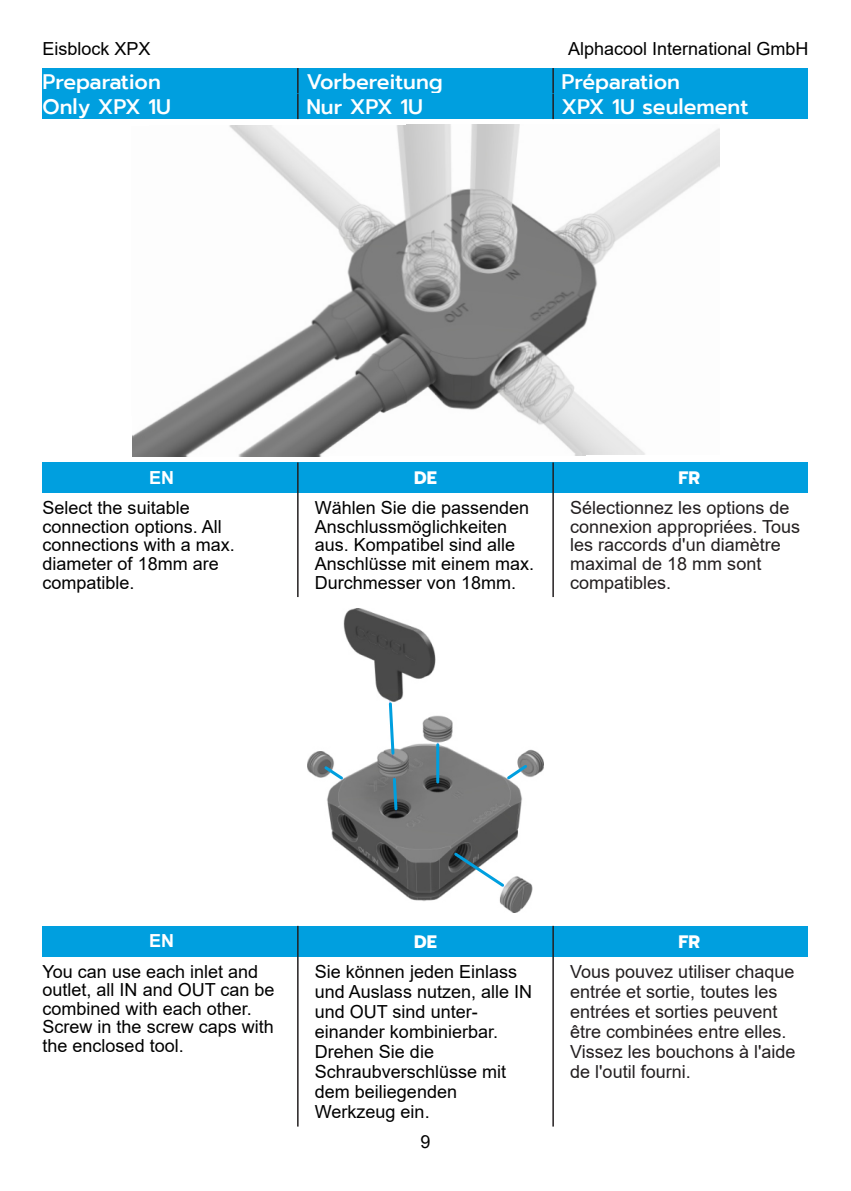
<style>
.page{position:relative;width:851px;height:1191px;background:#fff}
.page>*{position:absolute;margin:0;border:0;box-sizing:border-box;transform-origin:0 0}
.t1{font:500 21px "Prompt";color:#fff}
.t2{font:18px/18.6px "Arial";color:#000}
.t3{font:18px/20.1px "Arial";color:#231f20}
.t4{font:700 18px "Prompt";color:#fff}
.t5{font:700 18px "Arial";color:#fff}
</style>
<div class="page">
<img style="left:132px;top:125px;width:587px;height:332px">
<img style="left:307px;top:609px;width:236px;height:303px">
<div style="left:43px;top:68px;width:765px;height:26px;background:#009fdf"></div>
<hr style="left:552px;top:68px;width:2px;height:26px;background:#231f20">
<div style="left:43px;top:94px;width:765px;height:25px;background:#009fdf"></div>
<svg style="left:297px;top:68px;width:1px;height:51px"></svg>
<hr style="left:552px;top:94px;width:2px;height:25px;background:#231f20">
<div style="left:43px;top:462px;width:765px;height:31px;background:#009fdf"></div>
<hr style="left:297px;top:462px;width:1px;height:135px;background:#231f20">
<hr style="left:552px;top:462px;width:2px;height:135px;background:#231f20">
<div style="left:43px;top:926px;width:765px;height:30px;background:#009fdf"></div>
<hr style="left:297px;top:926px;width:1px;height:200px;background:#231f20">
<hr style="left:552px;top:926px;width:2px;height:200px;background:#231f20">
<svg style="left:387px;top:700px;width:9px;height:56px"></svg>
<svg style="left:391px;top:776px;width:8px;height:36px"></svg>
<hr style="left:436px;top:744px;width:3px;height:38px;background:#009fdf">
<svg style="left:322px;top:763px;width:23px;height:19px"></svg>
<svg style="left:504px;top:762px;width:25px;height:20px"></svg>
<svg style="left:451px;top:850px;width:55px;height:39px"></svg>
<p class="t2" style="left:43px;top:41px;width:110px">Eisblock XPX</p>
<p class="t2" style="left:568px;top:41px;width:242px">Alphacool International GmbH</p>
<p class="t1" style="left:43px;top:73px;width:120px">Preparation</p>
<p class="t1" style="left:306px;top:73px;width:138px">Vorbereitung</p>
<p class="t1" style="left:561px;top:73px;width:120px">Préparation</p>
<p class="t1" style="left:43px;top:98px;width:130px">Only XPX 1U</p>
<p class="t1" style="left:306px;top:98px;width:118px">Nur XPX 1U</p>
<p class="t1" style="left:561px;top:98px;width:188px">XPX 1U seulement</p>
<p class="t5" style="left:149px;top:471px;width:27px">EN</p>
<p class="t4" style="left:414px;top:471px;width:24px">DE</p>
<p class="t4" style="left:678px;top:471px;width:23px">FR</p>
<p class="t2" style="left:43px;top:500px;width:194px">Select the suitable connection options. All connections with a max. diameter of 18mm are compatible.</p>
<p class="t2" style="left:315px;top:500px;width:221px">Wählen Sie die passenden<br>Anschlussmöglichkeiten aus. Kompatibel sind alle<br>Anschlüsse mit einem max.<br>Durchmesser von 18mm.</p>
<p class="t3" style="left:570px;top:500px;width:231px;line-height:18.6px">Sélectionnez les options de connexion appropriées. Tous les raccords d'un diamètre maximal de 18 mm sont compatibles.</p>
<p class="t5" style="left:149px;top:934px;width:27px">EN</p>
<p class="t4" style="left:414px;top:934px;width:24px">DE</p>
<p class="t4" style="left:678px;top:934px;width:23px">FR</p>
<p class="t2" style="left:43px;top:963px;width:233px">You can use each inlet and outlet, all IN and OUT can be combined with each other.<br>Screw in the screw caps with the enclosed tool.</p>
<p class="t2" style="left:315px;top:963px;width:219px;line-height:20.1px">Sie können jeden Einlass und Auslass nutzen, alle IN und OUT sind unter&shy;einander kombinierbar.<br>Drehen Sie die<br>Schraubverschlüsse mit dem beiliegenden<br>Werkzeug ein.</p>
<p class="t3" style="left:570px;top:963px;width:227px">Vous pouvez utiliser chaque entrée et sortie, toutes les entrées et sorties peuvent être combinées entre elles.<br>Vissez les bouchons à l'aide de l'outil fourni.</p>
<p class="t2" style="left:420px;top:1134px;width:12px">9</p>
</div>
